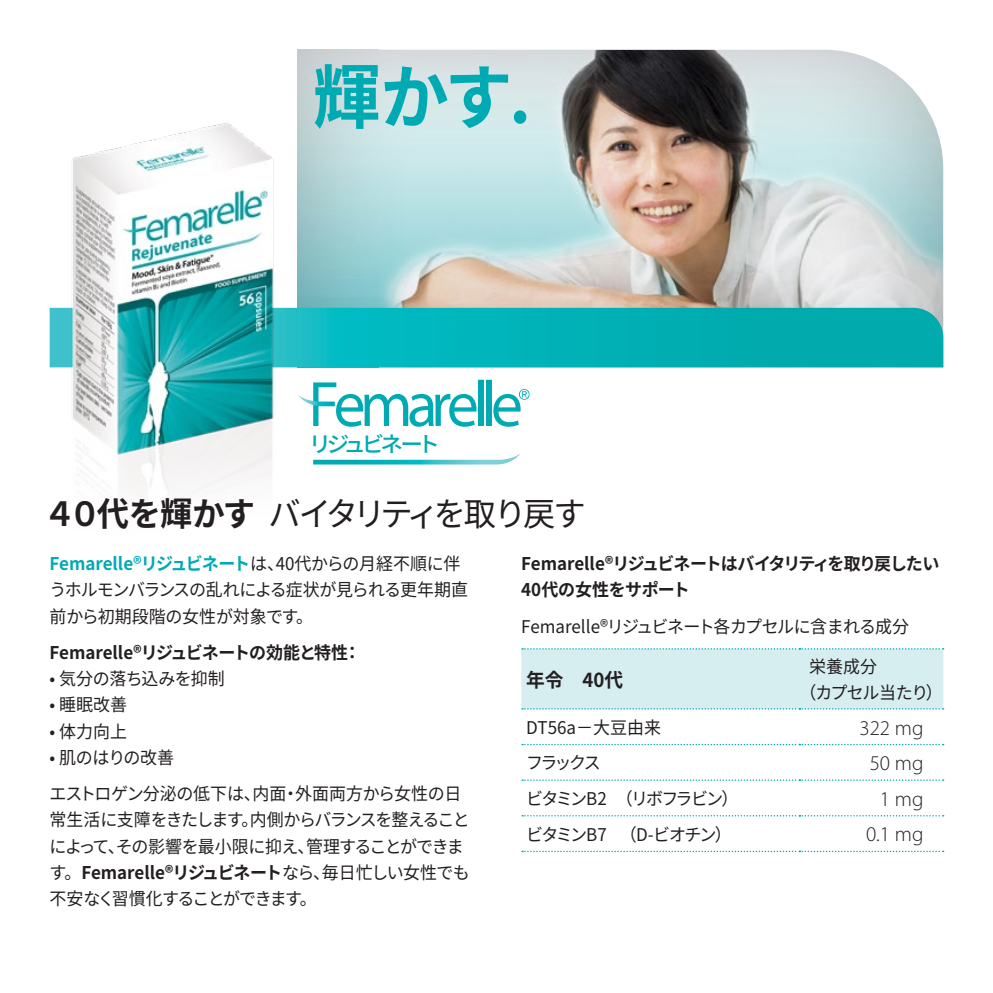
<style>
.page{position:relative;width:993px;height:993px;background:#fff}
.page>*{position:absolute;margin:0;border:0;box-sizing:border-box;transform-origin:0 0}
.t1{font:700 70px "Noto Sans JP";color:#00aab3}
.t2{font:33.25px "Noto Sans JP";letter-spacing:-.13em;color:#231f20}
.t3{font:500 21.7px "Noto Sans JP";letter-spacing:-.195em;color:#00aab3;scale:1.04 1}
.t4{font:300 21px "Myriad Pro";color:#231f20}
.t5{font:700 19.25px "Noto Sans JP";color:#231f20}
.t6{font:17.5px/26.2px "Noto Sans JP";letter-spacing:-.04em;color:#231f20}
.t7{font:17.5px/26.2px "Noto Sans JP";letter-spacing:-.085em;color:#231f20}
.t8{font:700 17.5px/26.2px "Noto Sans JP";letter-spacing:-.025em;color:#231f20}
.t9{font:17.5px/36.2px "Noto Sans JP";letter-spacing:-.015em;color:#231f20}
.t10{font:17.5px "Noto Sans JP";letter-spacing:-.11em;color:#231f20}
.t11{font:17.5px "Noto Sans JP";letter-spacing:-.1em;color:#231f20}
.t12{font:17.5px "Noto Sans JP";letter-spacing:-.02em;color:#231f20}
.t13{font:17.5px "Noto Sans JP";color:#231f20}
.s1{font-weight:700}
.s2{font-weight:700;color:#00aab3}
</style>
<div class="page">
<div style="left:297px;top:47px;width:647px;height:321px;background:#231f20;opacity:.3"></div>
<svg style="left:50px;top:308px;width:893px;height:59px"></svg>
<img style="left:61px;top:123px;width:225px;height:370px">
<svg style="left:493px;top:389px;width:36px;height:37px"></svg>
<div style="left:478px;top:379px;width:5px;height:47px;background:#00aab3"></div>
<div style="left:486px;top:379px;width:5px;height:47px;background:#00aab3"></div>
<svg style="left:298px;top:382px;width:178px;height:44px"></svg>
<svg style="left:313px;top:454px;width:207px;height:10px"></svg>
<div style="left:521px;top:648px;width:422px;height:61px;background:#d6eef0"></div>
<svg style="left:522px;top:743px;width:421px;height:2px"></svg>
<svg style="left:522px;top:779px;width:421px;height:1px"></svg>
<svg style="left:522px;top:815px;width:421px;height:1px"></svg>
<svg style="left:522px;top:850px;width:421px;height:1px"></svg>
<h1 class="t1" style="left:313px;top:58px;width:220px">輝かす.</h1>
<p class="t3" style="left:309px;top:432px;width:127px">リジュビネート</p>
<h2 class="t2" style="left:43px;top:494px;width:543px"><span class="s1">４０代を輝かす</span> バイタリティを取り戻す</h2>
<p class="t6" style="left:50px;top:550px;width:420px"><span class="s2">Femarelle®リジュビネート</span>は、40代からの月経不順に伴うホルモンバランスの乱れによる症状が見られる更年期直前から初期段階の女性が対象です。</p>
<p class="t8" style="left:50px;top:639px;width:313px">Femarelle®リジュビネートの効能と特性：</p>
<p class="t12" style="left:50px;top:668px;width:177px">• 気分の落ち込みを抑制</p>
<p class="t6" style="left:50px;top:692px;width:79px">• 睡眠改善</p>
<p class="t6" style="left:50px;top:718px;width:79px">• 体力向上</p>
<p class="t9" style="left:50px;top:739px;width:413px">• 肌のはりの改善<br>エストロゲン分泌の低下は、内面・外面両方から女性の日</p>
<p class="t7" style="left:50px;top:806px;width:421px">常生活に支障をきたします。内側からバランスを整えることによって、その影響を最小限に抑え、管理することができます。<span class="s1">Femarelle®リジュビネート</span>なら、毎日忙しい女性でも不安なく習慣化することができます。</p>
<p class="t8" style="left:521px;top:550px;width:419px">Femarelle®リジュビネートはバイタリティを取り戻したい<br>40代の女性をサポート</p>
<p class="t6" style="left:521px;top:613px;width:389px">Femarelle®リジュビネート各カプセルに含まれる成分</p>
<p class="t5" style="left:526px;top:668px;width:98px">年令　40代</p>
<p class="t6" style="left:799px;top:653px;width:145px;text-indent:10px">栄養成分<br>（カプセル当たり）</p>
<p class="t13" style="left:526px;top:717px;width:136px">DT56a－大豆由来</p>
<p class="t4" style="left:859px;top:714px;width:65px">322 mg</p>
<p class="t6" style="left:526px;top:749px;width:76px">フラックス</p>
<p class="t4" style="left:869px;top:750px;width:55px">50 mg</p>
<p class="t10" style="left:526px;top:788px;width:214px">ビタミンB2　（リボフラビン）</p>
<p class="t4" style="left:879px;top:786px;width:45px">1 mg</p>
<p class="t11" style="left:526px;top:824px;width:207px">ビタミンB7 　（D-ビオチン）</p>
<p class="t4" style="left:865px;top:821px;width:59px">0.1 mg</p>
</div>
